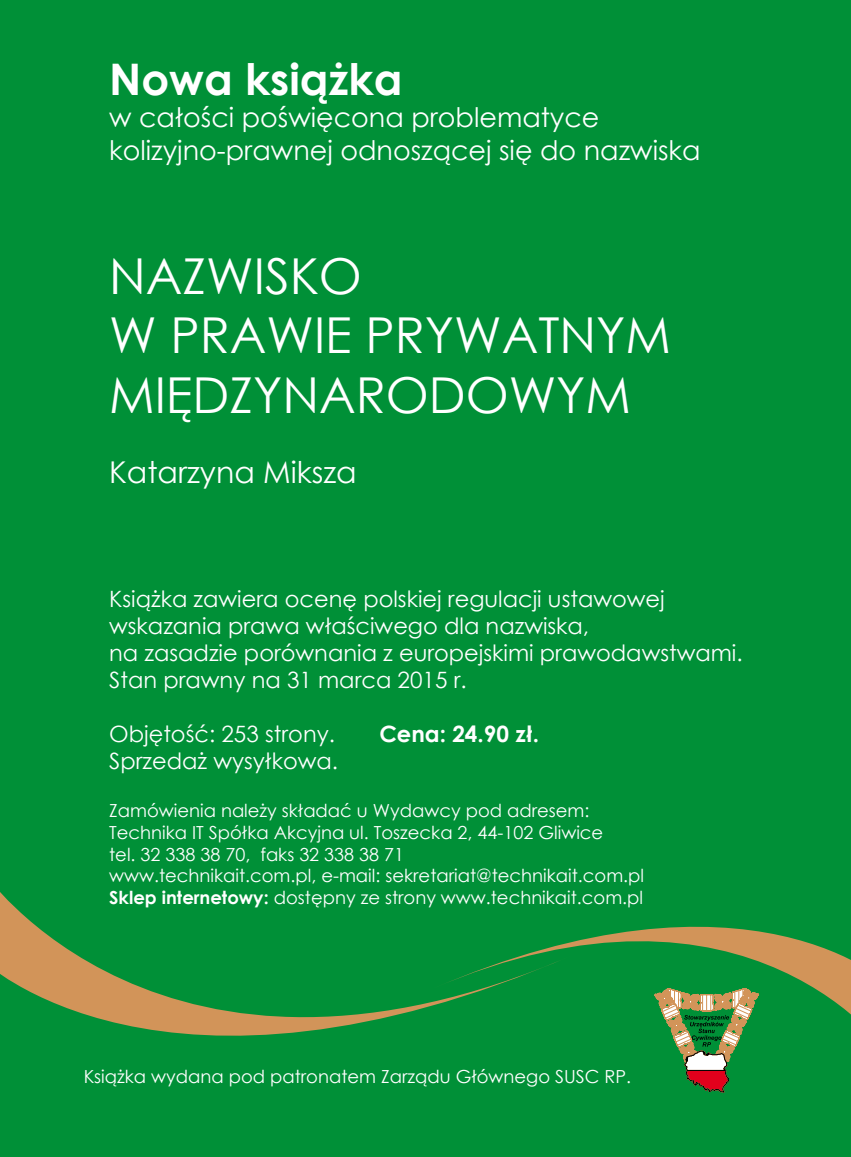
<style>
.page{position:relative;width:851px;height:1157px;background:#fff}
.page>*{position:absolute;margin:0;border:0;box-sizing:border-box;transform-origin:0 0}
.t1{font:49.5px/59.4px "Century Gothic";color:#fff}
.t2{font:700 43.5px "Century Gothic";color:#fff}
.t3{font:30px "Century Gothic";color:#fff}
.t4{font:27px/32.4px "Century Gothic";color:#fff}
.t5{font:22.5px/27px "Century Gothic";color:#fff}
.t6{font:700 22.5px "Century Gothic";color:#fff}
.t7{font:18px/21.6px "Century Gothic";color:#fff}
.s1{font-weight:700}
</style>
<div class="page">
<div style="left:0;top:0;width:850px;height:1157px;background:#009037"></div>
<svg style="left:0;top:892px;width:430px;height:144px"></svg>
<svg style="left:430px;top:926px;width:420px;height:88px"></svg>
<svg style="left:654px;top:988px;width:105px;height:104px"></svg>
<h2 class="t2" style="left:109px;top:46px;width:295px">Nowa książka</h2>
<h3 class="t4" style="left:109px;top:101px;width:592px">w całości poświęcona problematyce kolizyjno-prawnej odnoszącej się do nazwiska</h3>
<h1 class="t1" style="left:84px;top:244px;width:563px">NAZWISKO<br>W PRAWIE PRYWATNYM<br>MIĘDZYNARODOWYM</h1>
<h3 class="t3" style="left:84px;top:449px;width:249px">Katarzyna Miksza</h3>
<h1 class="t1" style="left:109px;top:245px;width:563px">NAZWISKO<br>W PRAWIE PRYWATNYM<br>MIĘDZYNARODOWYM</h1>
<h3 class="t3" style="left:109px;top:451px;width:249px">Katarzyna Miksza</h3>
<p class="t5" style="left:109px;top:585px;width:635px">Książka zawiera ocenę polskiej regulacji ustawowej wskazania prawa właściwego dla nazwiska,<br>na zasadzie porównania z europejskimi prawodawstwami.<br>Stan prawny na 31 marca 2015 r.</p>
<p class="t5" style="left:109px;top:720px;width:227px">Objętość: 253 strony.</p>
<p class="t6" style="left:379px;top:716px;width:161px">Cena: 24.90 zł.</p>
<p class="t5" style="left:109px;top:747px;width:230px">Sprzedaż wysyłkowa.</p>
<p class="t7" style="left:109px;top:800px;width:536px">Zamówienia należy składać u Wydawcy pod adresem:<br>Technika IT Spółka Akcyjna ul. Toszecka 2, 44-102 Gliwice<br>tel. 32 338 38 70, faks 32 338 38 71<br>www.technikait.com.pl, e-mail: sekretariat@technikait.com.pl <span class="s1">Sklep internetowy:</span> dostępny ze strony www.technikait.com.pl</p>
<p class="t7" style="left:84px;top:1065px;width:549px">Książka wydana pod patronatem Zarządu Głównego SUSC RP.</p>
</div>
